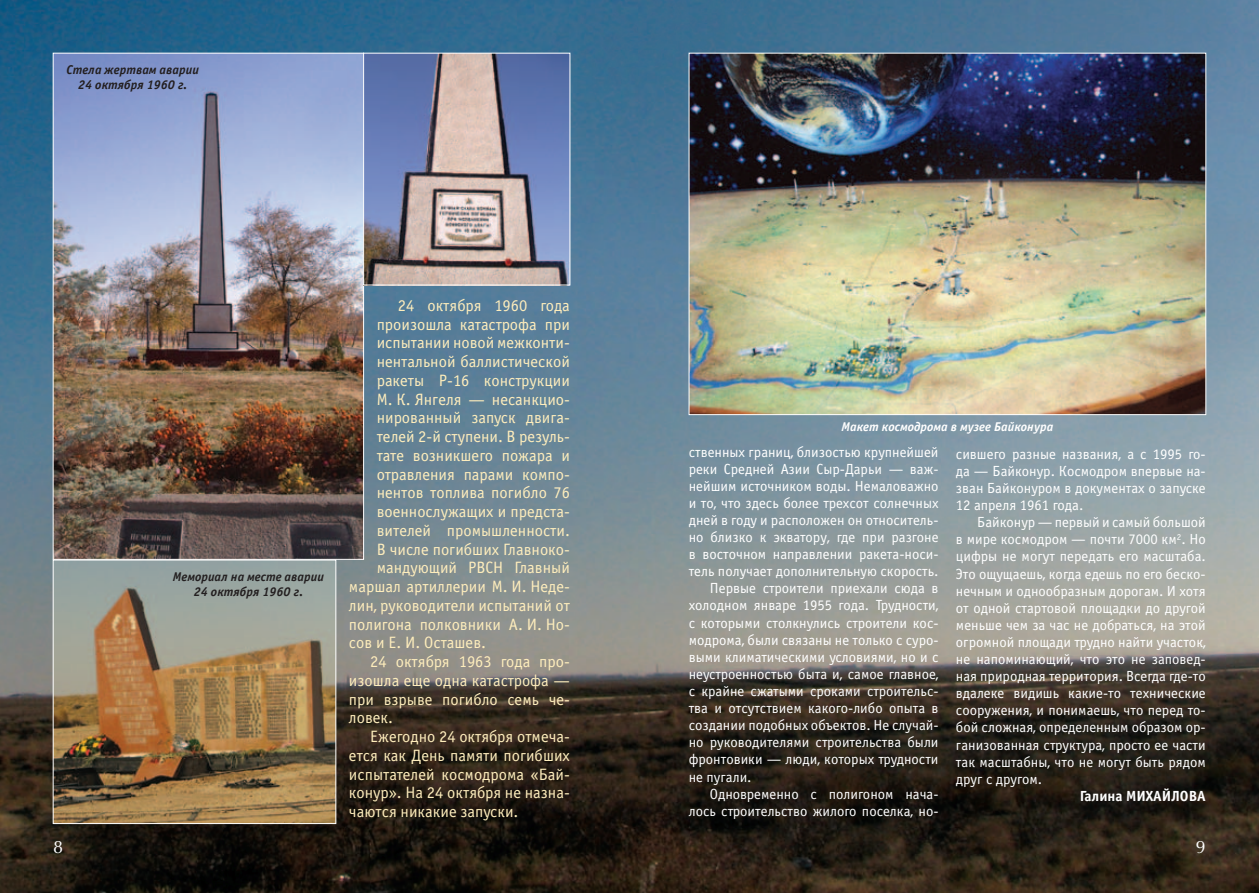
<style>
.page{position:relative;width:1259px;height:893px;background:#fff}
.page>*{position:absolute;margin:0;border:0;box-sizing:border-box;transform-origin:0 0}
.t1{font:18px "Optima";color:#fff}
.t2{font:16.5px "Officina Sans C";color:#feedbc}
.t3{font:14.7px/17.1px "Officina Sans C";color:#fff;text-align:justify}
.t4{font:700 14.7px "Officina Sans C";color:#fff}
.t5{font:italic 700 12.75px/15px "Officina Sans C";color:#231f20;text-align:center}
.t6{font:italic 700 12.75px "Officina Sans C";color:#fff}
</style>
<div class="page">
<img style="left:0;top:0;width:1259px;height:893px">
<img style="left:690px;top:55px;width:514px;height:358px">
<img style="left:55px;top:55px;width:307px;height:503px">
<img style="left:365px;top:55px;width:203px;height:228px">
<div style="left:363px;top:53px;width:207px;height:232px;border:1px solid #fff"></div>
<img style="left:55px;top:562px;width:279px;height:260px">
<div style="left:53px;top:560px;width:283px;height:264px;border:1px solid #fff"></div>
<p class="t5" style="left:67px;top:64px;width:134px">Стела жертвам аварии<br>24 октября 1960 г.</p>
<p class="t5" style="left:173px;top:570px;width:153px">Мемориал на месте аварии<br>24 октября 1960 г.</p>
<p class="t2" style="left:398px;top:299px;width:173px">24 октября 1960 года</p>
<p class="t2" style="left:377px;top:318px;width:195px">произошла катастрофа при</p>
<p class="t2" style="left:377px;top:337px;width:195px">испытании новой межконти-</p>
<p class="t2" style="left:377px;top:355px;width:195px">нентальной баллистической</p>
<p class="t2" style="left:377px;top:374px;width:195px">ракеты Р-16 конструкции</p>
<p class="t2" style="left:377px;top:393px;width:195px">М. К. Янгеля — несанкцио-</p>
<p class="t2" style="left:377px;top:412px;width:195px">нированный запуск двига-</p>
<p class="t2" style="left:377px;top:430px;width:195px">телей 2-й ступени. В резуль-</p>
<p class="t2" style="left:377px;top:449px;width:195px">тате возникшего пожара и</p>
<p class="t2" style="left:377px;top:468px;width:195px">отравления парами компо-</p>
<p class="t2" style="left:377px;top:487px;width:195px">нентов топлива погибло 76</p>
<p class="t2" style="left:377px;top:505px;width:195px">военнослужащих и предста-</p>
<p class="t2" style="left:377px;top:524px;width:195px">вителей промышленности.</p>
<p class="t2" style="left:377px;top:543px;width:195px">В числе погибших Главноко-</p>
<p class="t2" style="left:377px;top:562px;width:195px">мандующий РВСН Главный</p>
<p class="t2" style="left:349px;top:580px;width:222px">маршал артиллерии М. И. Неде-</p>
<p class="t2" style="left:349px;top:599px;width:222px">лин, руководители испытаний от</p>
<p class="t2" style="left:349px;top:618px;width:222px">полигона полковники А. И. Но-</p>
<p class="t2" style="left:349px;top:637px;width:139px">сов и Е. И. Осташев.</p>
<p class="t2" style="left:370px;top:655px;width:201px">24 октября 1963 года про-</p>
<p class="t2" style="left:349px;top:674px;width:222px">изошла еще одна катастрофа —</p>
<p class="t2" style="left:349px;top:693px;width:222px">при взрыве погибло семь че-</p>
<p class="t2" style="left:349px;top:712px;width:46px">ловек.</p>
<p class="t2" style="left:370px;top:730px;width:201px">Ежегодно 24 октября отмеча-</p>
<p class="t2" style="left:349px;top:749px;width:222px">ется как День памяти погибших</p>
<p class="t2" style="left:349px;top:768px;width:222px">испытателей космодрома «Бай-</p>
<p class="t2" style="left:349px;top:787px;width:222px">конур». На 24 октября не назна-</p>
<p class="t2" style="left:349px;top:805px;width:171px">чаются никакие запуски.</p>
<p class="t6" style="left:841px;top:422px;width:213px">Макет космодрома в музее Байконура</p>
<p class="t3" style="left:688px;top:444px;width:251px">ственных границ, близостью крупнейшей</p>
<p class="t3" style="left:688px;top:461px;width:251px">реки Средней Азии Сыр-Дарьи — важ-</p>
<p class="t3" style="left:688px;top:478px;width:251px">нейшим источником воды. Немаловажно</p>
<p class="t3" style="left:688px;top:495px;width:251px">и то, что здесь более трехсот солнечных</p>
<p class="t3" style="left:688px;top:513px;width:251px">дней в году и расположен он относитель-</p>
<p class="t3" style="left:688px;top:530px;width:251px">но близко к экватору, где при разгоне</p>
<p class="t3" style="left:688px;top:547px;width:251px">в восточном направлении ракета-носи-</p>
<p class="t3" style="left:688px;top:564px;width:251px">тель получает дополнительную скорость.</p>
<p class="t3" style="left:710px;top:581px;width:230px">Первые строители приехали сюда в</p>
<p class="t3" style="left:688px;top:598px;width:251px">холодном январе 1955 года. Трудности,</p>
<p class="t3" style="left:688px;top:615px;width:251px">с которыми столкнулись строители кос-</p>
<p class="t3" style="left:688px;top:632px;width:251px">модрома, были связаны не только с суро-</p>
<p class="t3" style="left:688px;top:649px;width:251px">выми климатическими условиями, но и с</p>
<p class="t3" style="left:688px;top:667px;width:251px">неустроенностью быта и, самое главное,</p>
<p class="t3" style="left:688px;top:684px;width:251px">с крайне сжатыми сроками строительс-</p>
<p class="t3" style="left:688px;top:701px;width:251px">тва и отсутствием какого-либо опыта в</p>
<p class="t3" style="left:688px;top:718px;width:251px">создании подобных объектов. Не случай-</p>
<p class="t3" style="left:688px;top:735px;width:251px">но руководителями строительства были</p>
<p class="t3" style="left:688px;top:752px;width:251px">фронтовики — люди, которых трудности</p>
<p class="t3" style="left:688px;top:769px;width:64px">не пугали.</p>
<p class="t3" style="left:710px;top:786px;width:230px">Одновременно с полигоном нача-</p>
<p class="t3" style="left:688px;top:803px;width:251px">лось строительство жилого поселка, но-</p>
<p class="t3" style="left:956px;top:446px;width:251px">сившего разные названия, а с 1995 го&shy;да — Байконур. Космодром впервые на&shy;зван Байконуром в документах о запуске 12 апреля 1961 года.</p>
<p class="t3" style="left:956px;top:515px;width:251px;text-indent:21px">Байконур — первый и самый большой в мире космодром — почти 7000 км<sup>2</sup>. Но цифры не могут передать его масштаба.<br>Это ощущаешь, когда едешь по его беско&shy;нечным и однообразным дорогам. И хотя от одной стартовой площадки до другой меньше чем за час не добраться, на этой огромной площади трудно найти участок, не напоминающий, что это не заповед&shy;ная природная территория. Всегда где-то вдалеке видишь какие-то технические сооружения, и понимаешь, что перед то&shy;бой сложная, определенным образом ор&shy;ганизованная структура, просто ее части так масштабны, что не могут быть рядом друг с другом.</p>
<p class="t4" style="left:1079px;top:790px;width:127px">Галина МИХАЙЛОВА</p>
<p class="t1" style="left:53px;top:839px;width:12px">8</p>
<p class="t1" style="left:1195px;top:839px;width:12px">9</p>
</div>
